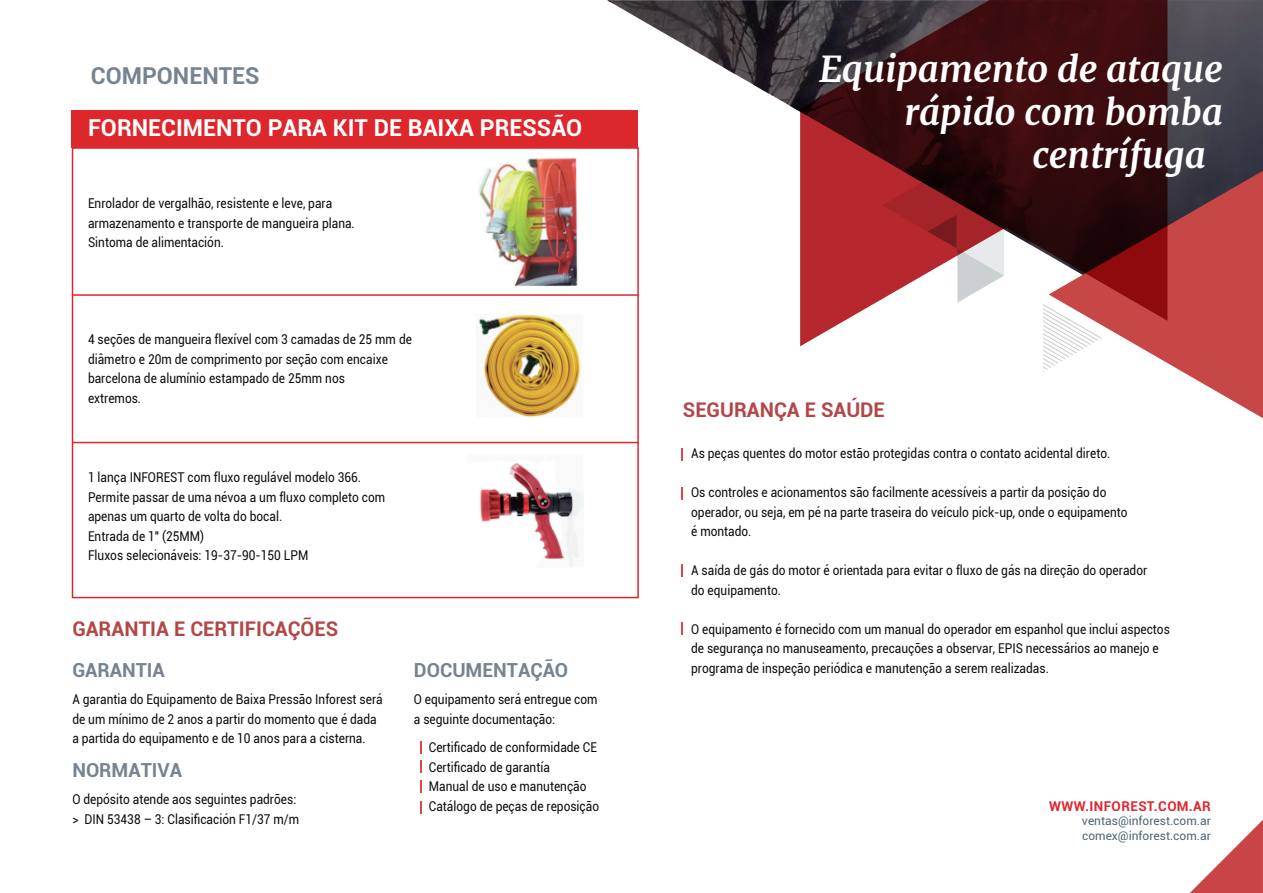
<style>
.page{position:relative;width:1263px;height:893px;background:#fff}
.page>*{position:absolute;margin:0;border:0;box-sizing:border-box;transform-origin:0 0}
.t1{font:italic 700 36px "Merriweather";color:#fff}
.t2{font:700 23.25px "Roboto";color:#fff}
.t3{font:700 23.25px "Roboto";color:#768390}
.t4{font:700 20.25px "Roboto";color:#b34748}
.t5{font:700 19.35px "Roboto";color:#768390}
.t6{font:13.5px/19.5px "Roboto";color:#0d090e;scale:.88 1}
.t7{font:700 13.5px "Roboto";letter-spacing:.03em;color:#dc272d}
.t8{font:12px/15px "Roboto";color:#516474}
</style>
<div class="page">
<svg style="left:607px;top:0;width:656px;height:347px"></svg>
<svg style="left:1190px;top:820px;width:73px;height:73px"></svg>
<svg style="left:1102px;top:171px;width:161px;height:247px;fill:#c74646"></svg>
<svg style="left:800px;top:0;width:367px;height:346px;background:#6a2528"></svg>
<svg style="left:882px;top:43px;width:220px;height:329px"></svg>
<img style="left:479px;top:158px;width:99px;height:129px">
<img style="left:478px;top:314px;width:103px;height:103px">
<img style="left:480px;top:463px;width:103px;height:104px">
<div style="left:72px;top:147px;width:567px;height:451px;border:2px solid #dc272d"></div>
<hr style="left:72px;top:294px;width:566px;height:2px;background:#dc272d">
<hr style="left:72px;top:442px;width:566px;height:1px;background:#dc272d">
<div style="left:71px;top:111px;width:567px;height:37px;background:#dc272d"></div>
<svg style="left:421px;top:741px;width:1px;height:13px"></svg>
<svg style="left:421px;top:760px;width:1px;height:13px"></svg>
<svg style="left:421px;top:780px;width:1px;height:13px"></svg>
<svg style="left:421px;top:801px;width:1px;height:12px"></svg>
<svg style="left:681px;top:448px;width:2px;height:13px"></svg>
<svg style="left:681px;top:487px;width:2px;height:13px"></svg>
<svg style="left:681px;top:564px;width:2px;height:13px"></svg>
<svg style="left:681px;top:622px;width:2px;height:12px"></svg>
<h2 class="t3" style="left:91px;top:59px;width:170px">COMPONENTES</h2>
<h2 class="t2" style="left:88px;top:111px;width:496px">FORNECIMENTO PARA KIT DE BAIXA PRESSÃO</h2>
<p class="t6" style="left:88px;top:193px;width:305px">Enrolador de vergalhão, resistente e leve, para armazenamento e transporte de mangueira plana.<br>Sintoma de alimentación.</p>
<p class="t6" style="left:88px;top:329px;width:370px">4 seções de mangueira flexível com 3 camadas de 25 mm de diâmetro e 20m de comprimento por seção com encaixe barcelona de alumínio estampado de 25mm nos<br>extremos.</p>
<p class="t6" style="left:88px;top:467px;width:339px">1 lança INFOREST com fluxo regulável modelo 366.<br>Permite passar de uma névoa a um fluxo completo com apenas um quarto de volta do bocal.<br>Entrada de 1" (25MM)<br>Fluxos selecionáveis: 19-37-90-150 LPM</p>
<h3 class="t4" style="left:72px;top:615px;width:267px">GARANTIA E CERTIFICAÇÕES</h3>
<h3 class="t5" style="left:72px;top:656px;width:94px">GARANTIA</h3>
<p class="t6" style="left:72px;top:689px;width:354px">A garantia do Equipamento de Baixa Pressão Inforest será de um mínimo de 2 anos a partir do momento que é dada a partida do equipamento e de 10 anos para a cisterna.</p>
<h3 class="t5" style="left:72px;top:756px;width:111px">NORMATIVA</h3>
<p class="t6" style="left:72px;top:789px;width:259px">O depósito atende aos seguintes padrões: &gt; DIN 53438 – 3: Clasificación F1/37 m/m</p>
<h3 class="t5" style="left:414px;top:656px;width:156px">DOCUMENTAÇÃO</h3>
<p class="t6" style="left:414px;top:689px;width:210px">O equipamento será entregue com a seguinte documentação:</p>
<p class="t6" style="left:429px;top:737px;width:195px">Certificado de conformidade CE<br>Certificado de garantía<br>Manual de uso e manutenção<br>Catálogo de peças de reposição</p>
<h1 class="t1" style="left:819px;top:44px;width:405px">Equipamento de ataque</h1>
<h1 class="t1" style="left:904px;top:87px;width:320px">rápido com bomba</h1>
<h1 class="t1" style="left:1032px;top:130px;width:175px">centrífuga</h1>
<h3 class="t4" style="left:683px;top:396px;width:203px">SEGURANÇA E SAÚDE</h3>
<p class="t6" style="left:691px;top:443px;width:478px">As peças quentes do motor estão protegidas contra o contato acidental direto.</p>
<p class="t6" style="left:691px;top:482px;width:497px">Os controles e acionamentos são facilmente acessíveis a partir da posição do operador, ou seja, em pé na parte traseira do veículo pick-up, onde o equipamento é montado.</p>
<p class="t6" style="left:691px;top:560px;width:520px">A saída de gás do motor é orientada para evitar o fluxo de gás na direção do operador do equipamento.</p>
<p class="t6" style="left:691px;top:619px;width:545px">O equipamento é fornecido com um manual do operador em espanhol que inclui aspectos de segurança no manuseamento, precauções a observar, EPIS necessários ao manejo e programa de inspeção periódica e manutenção a serem realizadas.</p>
<p class="t7" style="left:1049px;top:796px;width:163px">WWW.INFOREST.COM.AR</p>
<p class="t8" style="left:1082px;top:812px;width:130px">ventas@inforest.com.ar comex@inforest.com.ar</p>
</div>
